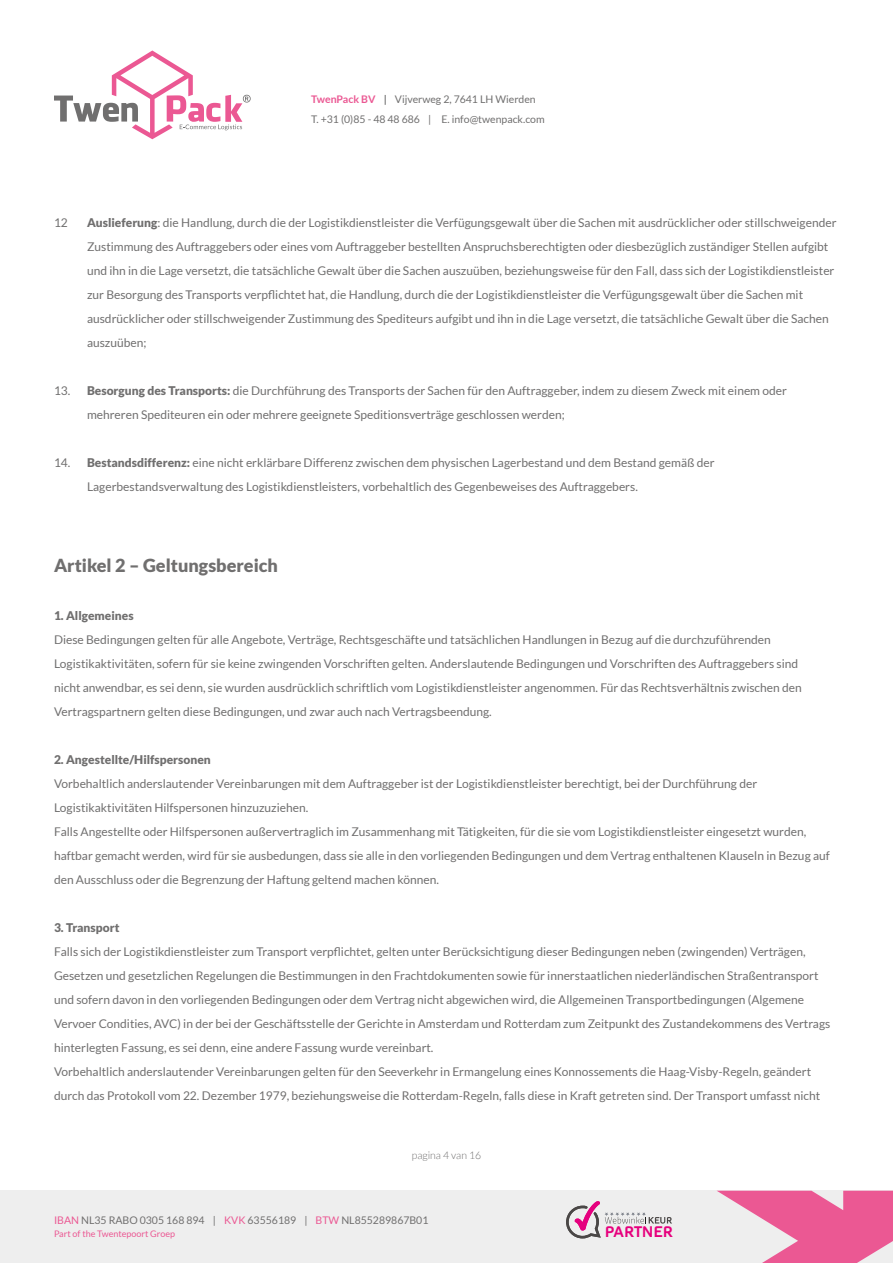
<style>
.page{position:relative;width:893px;height:1263px;background:#fff}
.page>*{position:absolute;margin:0;border:0;box-sizing:border-box;transform-origin:0 0}
.t1{font:900 18px "Lato";color:#706f6f}
.t2{font:700 15.3px "Oblik";letter-spacing:-.01em;color:#e6007d}
.t3{font:12px/24px "Lato";color:#706f6f}
.t4{font:900 12px "Lato";color:#706f6f}
.t5{font:10.5px/19.5px "Lato";color:#706f6f}
.t6{font:300 10.5px "Lato";color:#706f6f}
.t7{font:9px "Lato";color:#eb5893}
.s1{font-weight:700;color:#eb5893}
.s2{font-weight:700}
.s3{font-weight:900}
.s4{color:#eb5893}
</style>
<div class="page">
<svg style="left:54px;top:50px;width:197px;height:89px"></svg>
<div style="left:0;top:1191px;width:893px;height:72px;background:#eee"></div>
<svg style="left:717px;top:1191px;width:176px;height:72px"></svg>
<svg style="left:566px;top:1201px;width:106px;height:38px"></svg>
<p class="t5" style="left:311px;top:89px;width:235px"><span class="s1">TwenPack BV</span> <span class="s2">|</span> Vijverweg 2, 7641 LH Wierden<br>T. +31 (0)85 - 48 48 686 | E. info@twenpack.com</p>
<p class="t3" style="left:54px;top:211px;width:15px">12</p>
<p class="t3" style="left:87px;top:211px;width:751px"><span class="s3">Auslieferung</span>: die Handlung, durch die der Logistikdienstleister die Verfügungsgewalt über die Sachen mit ausdrücklicher oder stillschweigender Zustimmung des Auftraggebers oder eines vom Auftraggeber bestellten Anspruchsberechtigten oder diesbezüglich zuständiger Stellen aufgibt und ihn in die Lage versetzt, die tatsächliche Gewalt über die Sachen auszuüben, beziehungsweise für den Fall, dass sich der Logistikdienstleister zur Besorgung des Transports verpflichtet hat, die Handlung, durch die der Logistikdienstleister die Verfügungsgewalt über die Sachen mit ausdrücklicher oder stillschweigender Zustimmung des Spediteurs aufgibt und ihn in die Lage versetzt, die tatsächliche Gewalt über die Sachen auszuüben;</p>
<p class="t3" style="left:87px;top:379px;width:701px;text-indent:-33px">13. <span class="s3">Besorgung des Transports:</span> die Durchführung des Transports der Sachen für den Auftraggeber, indem zu diesem Zweck mit einem oder mehreren Spediteuren ein oder mehrere geeignete Speditionsverträge geschlossen werden;</p>
<p class="t3" style="left:87px;top:451px;width:629px;text-indent:-33px">14. <span class="s3">Bestandsdifferenz:</span> eine nicht erklärbare Differenz zwischen dem physischen Lagerbestand und dem Bestand gemäß der<br>Lagerbestandsverwaltung des Logistikdienstleisters, vorbehaltlich des Gegenbeweises des Auftraggebers.</p>
<h1 class="t1" style="left:54px;top:555px;width:226px">Artikel 2 – Geltungsbereich</h1>
<p class="t4" style="left:54px;top:609px;width:81px">1. Allgemeines</p>
<p class="t3" style="left:54px;top:628px;width:749px">Diese Bedingungen gelten für alle Angebote, Verträge, Rechtsgeschäfte und tatsächlichen Handlungen in Bezug auf die durchzuführenden Logistikaktivitäten, sofern für sie keine zwingenden Vorschriften gelten. Anderslautende Bedingungen und Vorschriften des Auftraggebers sind nicht anwendbar, es sei denn, sie wurden ausdrücklich schriftlich vom Logistikdienstleister angenommen. Für das Rechtsverhältnis zwischen den Vertragspartnern gelten diese Bedingungen, und zwar auch nach Vertragsbeendung.</p>
<p class="t4" style="left:54px;top:753px;width:158px">2. Angestellte/Hilfspersonen</p>
<p class="t3" style="left:54px;top:772px;width:777px">Vorbehaltlich anderslautender Vereinbarungen mit dem Auftraggeber ist der Logistikdienstleister berechtigt, bei der Durchführung der Logistikaktivitäten Hilfspersonen hinzuzuziehen.<br>Falls Angestellte oder Hilfspersonen außervertraglich im Zusammenhang mit Tätigkeiten, für die sie vom Logistikdienstleister eingesetzt wurden, haftbar gemacht werden, wird für sie ausbedungen, dass sie alle in den vorliegenden Bedingungen und dem Vertrag enthaltenen Klauseln in Bezug auf den Ausschluss oder die Begrenzung der Haftung geltend machen können.</p>
<p class="t4" style="left:54px;top:921px;width:67px">3. Transport</p>
<p class="t3" style="left:54px;top:940px;width:778px">Falls sich der Logistikdienstleister zum Transport verpflichtet, gelten unter Berücksichtigung dieser Bedingungen neben (zwingenden) Verträgen, Gesetzen und gesetzlichen Regelungen die Bestimmungen in den Frachtdokumenten sowie für innerstaatlichen niederländischen Straßentransport und sofern davon in den vorliegenden Bedingungen oder dem Vertrag nicht abgewichen wird, die Allgemeinen Transportbedingungen (Algemene Vervoer Condities, AVC) in der bei der Geschäftsstelle der Gerichte in Amsterdam und Rotterdam zum Zeitpunkt des Zustandekommens des Vertrags hinterlegten Fassung, es sei denn, eine andere Fassung wurde vereinbart.<br>Vorbehaltlich anderslautender Vereinbarungen gelten für den Seeverkehr in Ermangelung eines Konnossements die Haag-Visby-Regeln, geändert durch das Protokoll vom 22. Dezember 1979, beziehungsweise die Rotterdam-Regeln, falls diese in Kraft getreten sind. Der Transport umfasst nicht</p>
<p class="t6" style="left:412px;top:1149px;width:71px">pagina 4 van 16</p>
<p class="t5" style="left:54px;top:1210px;width:376px"><span class="s4">IBAN</span> NL35 RABO 0305 168 894 | <span class="s4">KVK</span> 63556189 | <span class="s4">BTW</span> NL855289867B01</p>
<p class="t7" style="left:54px;top:1229px;width:123px">Part of the Twentepoort Groep</p>
<p class="t2" style="left:605px;top:1223px;width:70px">PARTNER</p>
</div>
